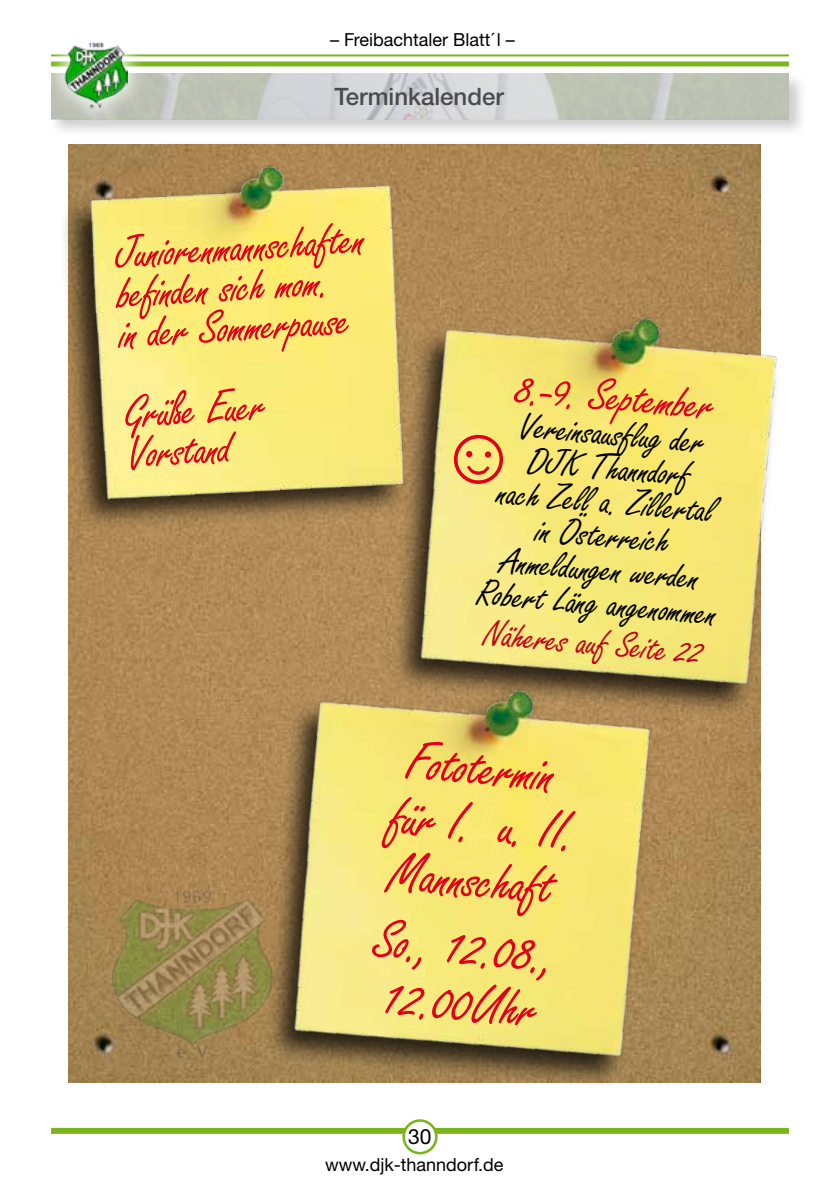
<style>
.page{position:relative;width:840px;height:1191px;background:#fff}
.page>*{position:absolute;margin:0;border:0;box-sizing:border-box;transform-origin:0 0}
.t1{font:60px/56px "Freestyle Script";color:#e2001a}
.t2{font:50px/40px "Freestyle Script";color:#e2001a}
.t3{font:40px/34px "Freestyle Script";color:#000;text-align:center}
.t4{font:40px "Freestyle Script";color:#c00418}
.t5{font:500 24px "Helvetica Neue CE";color:#4b4b4d}
.t6{font:21px "Helvetica Neue CE";color:#000}
.t7{font:18px "Helvetica Neue CE";color:#000}
</style>
<div class="page">
<div style="left:51px;top:1127px;width:737px;height:6px;background:#7ab51d"></div>
<div style="left:403px;top:1120px;width:33px;height:33px;background:#fff;border-radius:50%"></div>
<div style="left:402px;top:1119px;width:35px;height:35px;border:3px solid #7ab51d;border-radius:50%"></div>
<div style="left:48px;top:71px;width:759px;height:67px;background:#000;opacity:.2"></div>
<img style="left:147px;top:74px;width:641px;height:45px">
<div style="left:51px;top:61px;width:737px;height:5px;background:#7ab51d"></div>
<hr style="left:51px;top:54px;width:737px;height:2px;background:#7ab51d">
<div style="left:44px;top:21px;width:103px;height:107px;background:#fff;opacity:.91"></div>
<img style="left:64px;top:40px;width:64px;height:68px">
<img style="left:68px;top:144px;width:692px;height:938px">
<img style="left:109px;top:886px;width:156px;height:174px">
<div style="left:59px;top:164px;width:349px;height:366px;background:#000;opacity:.75"></div>
<img style="left:85px;top:159px;width:330px;height:360px">
<img style="left:394px;top:238px;width:383px;height:488px">
<img style="left:268px;top:610px;width:420px;height:474px">
<svg style="left:453px;top:433px;width:50px;height:51px;background:#f8ec81"></svg>
<p class="t7" style="left:330px;top:29px;width:186px">– Freibachtaler Blatt´ l –</p>
<p class="t5" style="left:334px;top:82px;width:171px">Terminkalender</p>
<p class="t2" style="left:114px;top:235px;width:252px;rotate:-3deg">Juniorenmannschaften befinden sich mom.<br>in der Sommerpause</p>
<p class="t2" style="left:124px;top:395px;width:142px;rotate:-3deg">Grüße Euer<br>Vorstand</p>
<p class="t2" style="left:517px;top:370px;width:200px;rotate:5deg">8.-9. September</p>
<p class="t3" style="left:493px;top:408px;width:242px;rotate:5deg">Vereinsausflug der<br>DJK Thanndorf<br>nach Zell a. Zillertal in Österreich<br>Anmeldungen werden<br>Robert Läng angenommen</p>
<p class="t4" style="left:485px;top:611px;width:222px;rotate:5deg">Näheres auf Seite 22</p>
<h1 class="t1" style="left:397px;top:735px;width:189px;rotate:5deg">Fototermin für I. u. II.<br>Mannschaft</h1>
<h1 class="t1" style="left:376px;top:914px;width:185px;rotate:5deg">So., 12.08.,<br>12.00Uhr</h1>
<p class="t6" style="left:408px;top:1124px;width:25px">30</p>
<p class="t7" style="left:325px;top:1153px;width:180px">www.djk-thanndorf.de</p>
</div>
